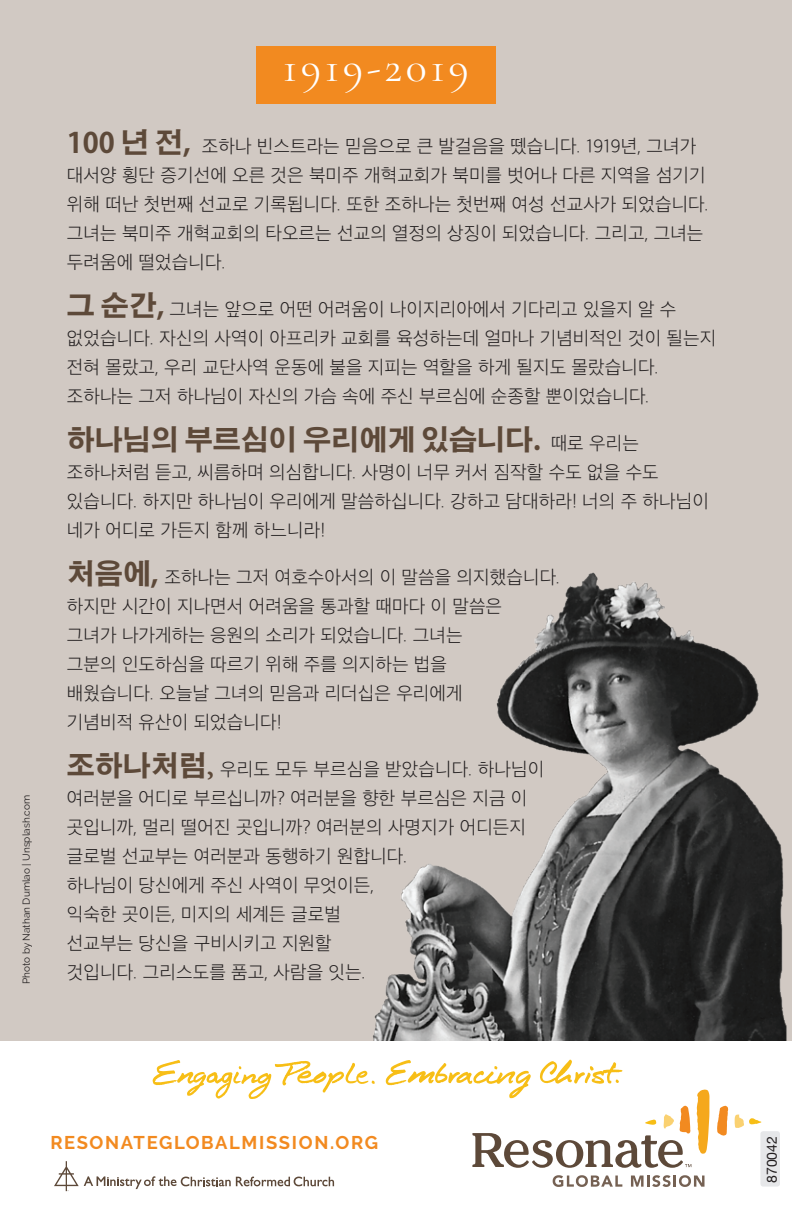
<style>
.page{position:relative;width:792px;height:1224px;background:#fff}
.page>*{position:absolute;margin:0;border:0;box-sizing:border-box;transform-origin:0 0}
.t1{font:44px "Cormorant Garamond";letter-spacing:.08em;color:#fff}
.t2{font:700 28px "Adobe Gothic Std";color:#5d4939}
.t3{font:200 19px/29px "Apple SD Gothic Neo";letter-spacing:.01em;color:#231f20}
.t4{font:700 18.4px "Raleway";letter-spacing:.09em;color:#f28a20}
.t5{font:14px "Helvetica Neue";letter-spacing:-.01em;color:#231f20}
.t6{font:10px "Raleway";color:#231f20}
.s1{font-family:"Adobe Gothic Std";font-weight:700;font-size:28px;color:#5d4939}
.s2{font-family:"Apple SD Gothic Neo";font-weight:200;font-size:19px;color:#231f20}
.s3{font-family:"Minion Pro";font-weight:700;font-size:28px;color:#5d4939}
</style>
<div class="page">
<div style="left:760px;top:1131px;width:20px;height:56px;background:#e6e7e9;border-radius:3px"></div>
<svg style="left:697px;top:1089px;width:13px;height:65px"></svg>
<svg style="left:717px;top:1106px;width:11px;height:30px"></svg>
<svg style="left:735px;top:1114px;width:27px;height:14px"></svg>
<svg style="left:553px;top:1175px;width:69px;height:12px"></svg>
<svg style="left:631px;top:1175px;width:74px;height:12px"></svg>
<svg style="left:472px;top:1106px;width:219px;height:62px"></svg>
<svg style="left:54px;top:1161px;width:280px;height:30px"></svg>
<div style="left:0;top:0;width:792px;height:1041px;background:#d1c9c3"></div>
<svg style="left:540px;top:1060px;width:83px;height:24px"></svg>
<svg style="left:386px;top:1060px;width:145px;height:38px"></svg>
<svg style="left:153px;top:1060px;width:222px;height:39px"></svg>
<div style="left:256px;top:46px;width:239px;height:58px;background:#f28a20"></div>
<img style="left:373px;top:572px;width:414px;height:469px">
<p class="t6" style="left:21px;top:984px;width:190px;rotate:-90deg">Photo by Nathan Dumlao | Unsplash.com</p>
<h1 class="t1" style="left:283px;top:40px;width:188px">1919-2019</h1>
<p class="t3" style="left:67px;top:133px;width:644px"><span class="s1">100 년 전,</span> 조하나 빈스트라는 믿음으로 큰 발걸음을 뗐습니다. 1919년, 그녀가 대서양 횡단 증기선에 오른 것은 북미주 개혁교회가 북미를 벗어나 다른 지역을 섬기기 위해 떠난 첫번째 선교로 기록됩니다. 또한 조하나는 첫번째 여성 선교사가 되었습니다. 그녀는 북미주 개혁교회의 타오르는 선교의 열정의 상징이 되었습니다. 그리고, 그녀는 두려움에 떨었습니다.</p>
<p class="t3" style="left:67px;top:296px;width:651px"><span class="s1">그 순간,</span> 그녀는 앞으로 어떤 어려움이 나이지리아에서 기다리고 있을지 알 수 없었습니다. 자신의 사역이 아프리카 교회를 육성하는데 얼마나 기념비적인 것이 될는지 전혀 몰랐고, 우리 교단사역 운동에 불을 지피는 역할을 하게 될지도 몰랐습니다. 조하나는 그저 하나님이 자신의 가슴 속에 주신 부르심에 순종할 뿐이었습니다.</p>
<h2 class="t2" style="left:67px;top:423px;width:573px">하나님의 부르심이 우리에게 있습니다. <span class="s2">때로 우리는</span></h2>
<p class="t3" style="left:67px;top:459px;width:643px">조하나처럼 듣고, 씨름하며 의심합니다. 사명이 너무 커서 짐작할 수도 없을 수도 있습니다. 하지만 하나님이 우리에게 말씀하십니다. 강하고 담대하라! 너의 주 하나님이 네가 어디로 가든지 함께 하느니라!</p>
<p class="t3" style="left:67px;top:564px;width:495px"><span class="s1">처음에,</span> 조하나는 그저 여호수아서의 이 말씀을 의지했습니다. 하지만 시간이 지나면서 어려움을 통과할 때마다 이 말씀은<br>그녀가 나가게하는 응원의 소리가 되었습니다. 그녀는<br>그분의 인도하심을 따르기 위해 주를 의지하는 법을<br>배웠습니다. 오늘날 그녀의 믿음과 리더십은 우리에게<br>기념비적 유산이 되었습니다!</p>
<p class="t3" style="left:67px;top:756px;width:479px"><span class="s1">조하나처럼</span><span class="s3">,</span> 우리도 모두 부르심을 받았습니다. 하나님이 여러분을 어디로 부르십니까? 여러분을 향한 부르심은 지금 이 곳입니까, 멀리 떨어진 곳입니까? 여러분의 사명지가 어디든지 글로벌 선교부는 여러분과 동행하기 원합니다.<br>하나님이 당신에게 주신 사역이 무엇이든,<br>익숙한 곳이든, 미지의 세계든 글로벌<br>선교부는 당신을 구비시키고 지원할<br>것입니다. 그리스도를 품고, 사람을 잇는.</p>
<p class="t4" style="left:50px;top:1132px;width:329px">RESONATEGLOBALMISSION.ORG</p>
<p class="t5" style="left:762px;top:1183px;width:48px;rotate:-90deg">870042</p>
</div>
